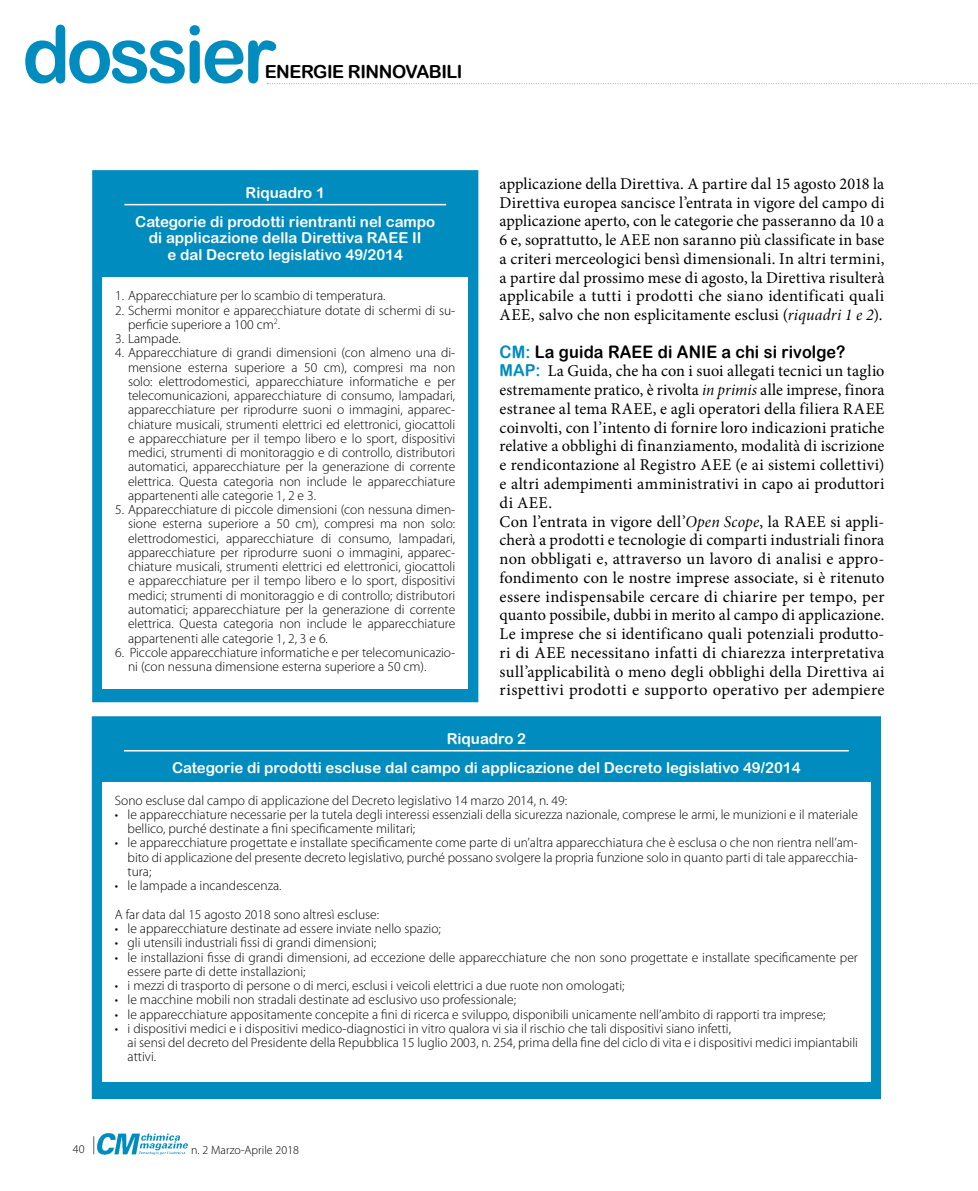
<style>
.page{position:relative;width:978px;height:1191px;background:#fff}
.page>*{position:absolute;margin:0;border:0;box-sizing:border-box;transform-origin:0 0}
.t1{font:79.5px "Arial Rounded MT Bold";letter-spacing:-.05em;color:#008cbe;scale:.96 1}
.t2{font:18px "Arial Rounded MT Bold";letter-spacing:-.025em;color:#000}
.t3{font:17.25px "Arial Rounded MT Bold";letter-spacing:.01em;color:#000;scale:.94 1}
.t4{font:16.5px/18.8px "Minion Pro";letter-spacing:.01em;color:#000;text-align:justify}
.t5{font:15px/29.2px "Arial Rounded MT Bold";color:#fff;text-align:center}
.t6{font:300 13.5px/14.2px "Myriad Pro";color:#000}
.t7{font:300 12px "Myriad Pro";color:#000}
.s1{font-family:"Minion Pro It Subh"}
.s2{color:#008cbe}
.s3{font-family:"Arial Rounded MT Bold";color:#008cbe}
</style>
<div class="page">
<svg style="left:267px;top:83px;width:711px;height:1px"></svg>
<svg style="left:94px;top:1136px;width:1px;height:18px"></svg>
<img style="left:97px;top:1133px;width:91px;height:22px">
<div style="left:93px;top:171px;width:385px;height:530px;background:#008cbe"></div>
<hr style="left:124px;top:204px;width:322px;height:1px;background:#fff">
<div style="left:92px;top:170px;width:386px;height:532px;border:2px solid #008cbe"></div>
<div style="left:102px;top:277px;width:366px;height:412px;background:#fff"></div>
<div style="left:93px;top:717px;width:787px;height:381px;background:#008cbe"></div>
<hr style="left:124px;top:750px;width:725px;height:1px;background:#fff">
<div style="left:92px;top:716px;width:789px;height:383px;border:2px solid #008cbe"></div>
<div style="left:102px;top:782px;width:769px;height:299px;background:#fff"></div>
<h1 class="t1" style="left:22px;top:7px;width:266px">dossier</h1>
<h2 class="t2" style="left:265px;top:61px;width:199px">ENERGIE RINNOVABILI</h2>
<p class="t4" style="left:500px;top:174px;width:386px">applicazione della Direttiva. A partire dal 15 agosto 2018 la Direttiva europea sancisce l’entrata in vigore del campo di applicazione aperto, con le categorie che passeranno da 10 a 6 e, soprattutto, le AEE non saranno più classificate in base a criteri merceologici bensì dimensionali. In altri termini, a partire dal prossimo mese di agosto, la Direttiva risulterà applicabile a tutti i prodotti che siano identificati quali AEE, salvo che non esplicitamente esclusi (<span class="s1">riquadri 1 e 2</span>).</p>
<p class="t3" style="left:500px;top:341px;width:369px"><span class="s2">CM:</span> La guida RAEE di ANIE a chi si rivolge?</p>
<p class="t4" style="left:500px;top:362px;width:386px;text-align:left"><span class="s3">MAP:</span> La Guida, che ha con i suoi allegati tecnici un taglio estremamente pratico, è rivolta <span class="s1">in primis</span> alle imprese, finora estranee al tema RAEE, e agli operatori della filiera RAEE coinvolti, con l’intento di fornire loro indicazioni pratiche relative a obblighi di finanziamento, modalità di iscrizione e rendicontazione al Registro AEE (e ai sistemi collettivi) e altri adempimenti amministrativi in capo ai produttori di AEE.<br>Con l’entrata in vigore dell’<span class="s1">Open Scope</span>, la RAEE si appli&shy;cherà a prodotti e tecnologie di comparti industriali finora non obbligati e, attraverso un lavoro di analisi e appro&shy;fondimento con le nostre imprese associate, si è ritenuto essere indispensabile cercare di chiarire per tempo, per quanto possibile, dubbi in merito al campo di applicazione.<br>Le imprese che si identificano quali potenziali produtto&shy;ri di AEE necessitano infatti di chiarezza interpretativa sull’applicabilità o meno degli obblighi della Direttiva ai rispettivi prodotti e supporto operativo per adempiere</p>
<p class="t5" style="left:172px;top:723px;width:630px">Riquadro 2<br>Categorie di prodotti escluse dal campo di applicazione del Decreto legislativo 49/2014</p>
<p class="t6" style="left:115px;top:793px;width:454px">Sono escluse dal campo di applicazione del Decreto legislativo 14 marzo 2014, n. 49:</p>
<p class="t6" style="left:128px;top:807px;width:732px;text-indent:-13px">• le apparecchiature necessarie per la tutela degli interessi essenziali della sicurezza nazionale, comprese le armi, le munizioni e il materiale bellico, purché destinate a fini specificamente militari;</p>
<p class="t6" style="left:128px;top:835px;width:732px;text-align:justify;text-indent:-13px">• le apparecchiature progettate e installate specificamente come parte di un’altra apparecchiatura che è esclusa o che non rientra nell’am&shy;bito di applicazione del presente decreto legislativo, purché possano svolgere la propria funzione solo in quanto parti di tale apparecchia&shy;tura;</p>
<p class="t6" style="left:115px;top:871px;width:266px;line-height:28.5px">• le lampade a incandescenza.<br>A far data dal 15 agosto 2018 sono altresì escluse:</p>
<p class="t6" style="left:115px;top:921px;width:328px">• le apparecchiature destinate ad essere inviate nello spazio;</p>
<p class="t6" style="left:115px;top:935px;width:263px">• gli utensili industriali fissi di grandi dimensioni;</p>
<p class="t6" style="left:128px;top:949px;width:732px;text-indent:-13px">• le installazioni fisse di grandi dimensioni, ad eccezione delle apparecchiature che non sono progettate e installate specificamente per essere parte di dette installazioni;</p>
<p class="t6" style="left:115px;top:978px;width:511px">• i mezzi di trasporto di persone o di merci, esclusi i veicoli elettrici a due ruote non omologati;</p>
<p class="t6" style="left:115px;top:992px;width:403px">• le macchine mobili non stradali destinate ad esclusivo uso professionale;</p>
<p class="t6" style="left:115px;top:1006px;width:712px">• le apparecchiature appositamente concepite a fini di ricerca e sviluppo, disponibili unicamente nell’ambito di rapporti tra imprese;</p>
<p class="t6" style="left:128px;top:1021px;width:732px;text-indent:-13px">• i dispositivi medici e i dispositivi medico-diagnostici in vitro qualora vi sia il rischio che tali dispositivi siano infetti,<br>ai sensi del decreto del Presidente della Repubblica 15 luglio 2003, n. 254, prima della fine del ciclo di vita e i dispositivi medici impiantabili attivi.</p>
<p class="t5" style="left:135px;top:177px;width:302px">Riquadro 1<br>Categorie di prodotti rientranti nel campo</p>
<p class="t5" style="left:149px;top:229px;width:274px;line-height:16.5px">di applicazione della Direttiva RAEE II e dal Decreto legislativo 49/2014</p>
<p class="t6" style="left:115px;top:288px;width:272px">1. Apparecchiature per lo scambio di temperatura.</p>
<p class="t6" style="left:128px;top:303px;width:329px;text-indent:-13px">2. Schermi monitor e apparecchiature dotate di schermi di su&shy;perficie superiore a 100 cm<sup>2</sup>.</p>
<p class="t6" style="left:115px;top:331px;width:67px">3. Lampade.</p>
<p class="t6" style="left:128px;top:345px;width:329px;text-align:justify;text-indent:-13px">4. Apparecchiature di grandi dimensioni (con almeno una di&shy;mensione esterna superiore a 50 cm), compresi ma non solo: elettrodomestici, apparecchiature informatiche e per telecomunicazioni, apparecchiature di consumo, lampadari, apparecchiature per riprodurre suoni o immagini, apparec&shy;chiature musicali, strumenti elettrici ed elettronici, giocattoli e apparecchiature per il tempo libero e lo sport, dispositivi medici, strumenti di monitoraggio e di controllo, distributori automatici, apparecchiature per la generazione di corrente elettrica. Questa categoria non include le apparecchiature appartenenti alle categorie 1, 2 e 3.</p>
<p class="t6" style="left:128px;top:502px;width:329px;text-align:justify;text-indent:-13px">5. Apparecchiature di piccole dimensioni (con nessuna dimen&shy;sione esterna superiore a 50 cm), compresi ma non solo: elettrodomestici, apparecchiature di consumo, lampadari, apparecchiature per riprodurre suoni o immagini, apparec&shy;chiature musicali, strumenti elettrici ed elettronici, giocattoli e apparecchiature per il tempo libero e lo sport, dispositivi medici; strumenti di monitoraggio e di controllo; distributori automatici; apparecchiature per la generazione di corrente elettrica. Questa categoria non include le apparecchiature appartenenti alle categorie 1, 2, 3 e 6.</p>
<p class="t6" style="left:128px;top:645px;width:329px;text-indent:-13px">6. Piccole apparecchiature informatiche e per telecomunicazio&shy;ni (con nessuna dimensione esterna superiore a 50 cm).</p>
<p class="t7" style="left:73px;top:1141px;width:13px">40</p>
<p class="t7" style="left:191px;top:1142px;width:109px">n. 2 Marzo-Aprile 2018</p>
</div>
